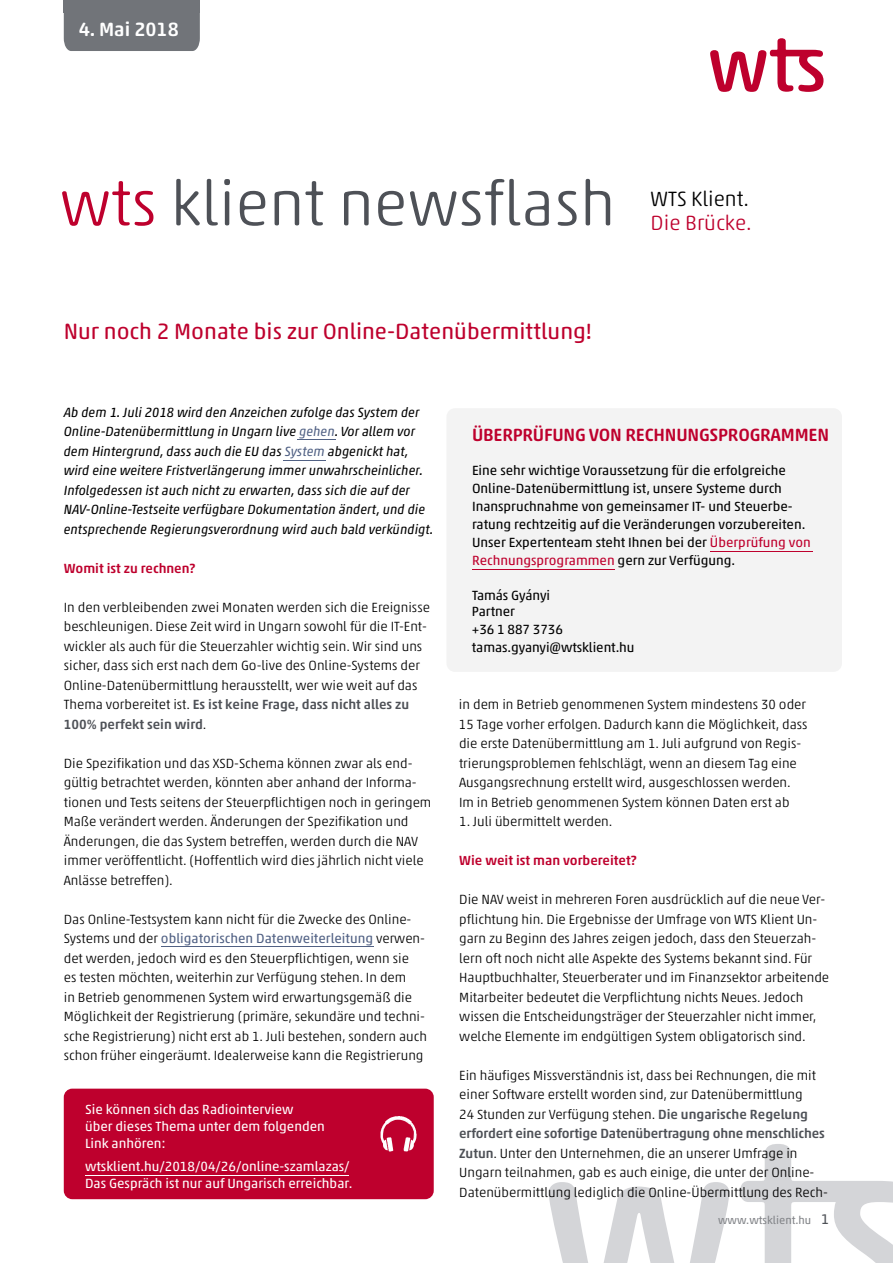
<style>
.page{position:relative;width:893px;height:1263px;background:#fff}
.page>*{position:absolute;margin:0;border:0;box-sizing:border-box;transform-origin:0 0}
.t1{font:300 63px "Akko Rounded Pro";color:#4e5157}
.t2{font:22.5px "Akko Rounded Pro";color:#be002d}
.t3{font:300 21px "Akko Rounded Pro";color:#000}
.t4{font:300 21px "Akko Rounded Pro";color:#be002d}
.t5{font:500 19.5px "Akko Rounded Pro";color:#fff}
.t6{font:500 18px "Akko Rounded Pro";letter-spacing:-.01em;color:#be002d}
.t7{font:300 13.5px/19.5px "Akko Pro";color:#000}
.t8{font:italic 13.5px/19.5px "Akko Pro";color:#000}
.t9{font:13.5px/18px "Akko Pro";color:#000}
.t10{font:13.5px/17.2px "Akko Pro";color:#fff}
.t11{font:500 13.5px "Akko Pro";color:#be002d}
.t12{font:11.25px "Akko Pro";color:#838589}
.s1{color:#be002d}
.s2{color:#516184}
.s3{font-weight:500;color:#4e5157}
.s4{font-weight:400;color:#516184}
.s5{font-size:14.25px;color:#4e5157}
</style>
<div class="page">
<div style="left:446px;top:408px;width:396px;height:264px;background:#f3f3f3;border-radius:9px"></div>
<svg style="left:549px;top:1182px;width:180px;height:81px"></svg>
<svg style="left:740px;top:1144px;width:153px;height:119px"></svg>
<div style="left:64px;top:0;width:136px;height:51px;background:#717479"></div>
<svg style="left:710px;top:38px;width:113px;height:54px"></svg>
<div style="left:64px;top:1089px;width:370px;height:110px;background:#be002d;border-radius:9px"></div>
<img style="left:381px;top:1116px;width:36px;height:35px">
<hr style="left:85px;top:1175px;width:264px;height:1px;background:#fff">
<hr style="left:298px;top:439px;width:38px;height:1px;background:#516184">
<hr style="left:283px;top:460px;width:42px;height:1px;background:#516184">
<hr style="left:162px;top:946px;width:212px;height:1px;background:#516184">
<hr style="left:710px;top:551px;width:102px;height:1px;background:#be002d">
<hr style="left:472px;top:569px;width:142px;height:1px;background:#be002d">
<h3 class="t5" style="left:79px;top:17px;width:102px">4. Mai 2018</h3>
<h1 class="t1" style="left:60px;top:164px;width:557px"><span class="s1">wts</span> klient newsflash</h1>
<h2 class="t2" style="left:64px;top:317px;width:530px">Nur noch 2 Monate bis zur Online-Datenübermittlung!</h2>
<h3 class="t3" style="left:651px;top:186px;width:100px">WTS Klient.</h3>
<h3 class="t4" style="left:651px;top:210px;width:103px">Die Brücke.</h3>
<p class="t8" style="left:64px;top:402px;width:371px">Ab dem 1. Juli 2018 wird den Anzeichen zufolge das System der Online-Datenübermittlung in Ungarn live <span class="s2">gehen</span>. Vor allem vor dem Hintergrund, dass auch die EU das <span class="s2">System</span> abgenickt hat, wird eine weitere Fristverlängerung immer unwahrscheinlicher.<br>Infolgedessen ist auch nicht zu erwarten, dass sich die auf der NAV-Online-Testseite verfügbare Dokumentation ändert, und die entsprechende Regierungsverordnung wird auch bald verkündigt.</p>
<p class="t11" style="left:64px;top:560px;width:133px">Womit ist zu rechnen?</p>
<p class="t7" style="left:64px;top:597px;width:368px">In den verbleibenden zwei Monaten werden sich die Ereignisse beschleunigen. Diese Zeit wird in Ungarn sowohl für die IT-Ent&shy;wickler als auch für die Steuerzahler wichtig sein. Wir sind uns sicher, dass sich erst nach dem Go-live des Online-Systems der Online-Datenübermittlung herausstellt, wer wie weit auf das Thema vorbereitet ist. <span class="s3">Es ist keine Frage, dass nicht alles zu 100% perfekt sein wird</span>.</p>
<p class="t7" style="left:64px;top:753px;width:369px">Die Spezifikation und das XSD-Schema können zwar als end&shy;gültig betrachtet werden, könnten aber anhand der Informa&shy;tionen und Tests seitens der Steuerpflichtigen noch in geringem Maße verändert werden. Änderungen der Spezifikation und Änderungen, die das System betreffen, werden durch die NAV immer veröffentlicht. (Hoffentlich wird dies jährlich nicht viele Anlässe betreffen).</p>
<p class="t7" style="left:64px;top:909px;width:365px">Das Online-Testsystem kann nicht für die Zwecke des Online-Systems und der <span class="s4">obligatorischen Datenweiterleitung</span> verwen&shy;det werden, jedoch wird es den Steuerpflichtigen, wenn sie<br>es testen möchten, weiterhin zur Verfügung stehen. In dem<br>in Betrieb genommenen System wird erwartungsgemäß die Möglichkeit der Registrierung (primäre, sekundäre und techni&shy;sche Registrierung) nicht erst ab 1. Juli bestehen, sondern auch schon früher eingeräumt. Idealerweise kann die Registrierung</p>
<p class="t10" style="left:85px;top:1100px;width:241px">Sie können sich das Radiointerview<br>über dieses Thema unter dem folgenden<br>Link anhören:</p>
<p class="t10" style="left:85px;top:1157px;width:269px">wtsklient.hu/2018/04/26/online-szamlazas/<br>Das Gespräch ist nur auf Ungarisch erreichbar.</p>
<h3 class="t6" style="left:472px;top:423px;width:359px">ÜBERPRÜFUNG VON RECHNUNGSPROGRAMMEN</h3>
<p class="t9" style="left:472px;top:461px;width:340px">Eine sehr wichtige Voraussetzung für die erfolgreiche Online-Datenübermittlung ist, unsere Systeme durch Inanspruchnahme von gemeinsamer IT- und Steuerbe&shy;ratung rechtzeitig auf die Veränderungen vorzubereiten.<br>Unser Expertenteam steht Ihnen bei der <span class="s1">Überprüfung von Rechnungsprogrammen</span> gern zur Verfügung.</p>
<p class="t9" style="left:472px;top:586px;width:80px;line-height:16.5px">Tamás Gyányi<br>Partner</p>
<p class="t9" style="left:472px;top:620px;width:164px">+36 1 887 3736 tamas.gyanyi@wtsklient.hu</p>
<p class="t7" style="left:459px;top:694px;width:350px">in dem in Betrieb genommenen System mindestens 30 oder 15 Tage vorher erfolgen. Dadurch kann die Möglichkeit, dass die erste Datenübermittlung am 1. Juli aufgrund von Regis&shy;trierungsproblemen fehlschlägt, wenn an diesem Tag eine Ausgangsrechnung erstellt wird, ausgeschlossen werden.<br>Im in Betrieb genommenen System können Daten erst ab</p>
<p class="t7" style="left:459px;top:811px;width:155px">1. Juli übermittelt werden.</p>
<p class="t11" style="left:459px;top:852px;width:179px">Wie weit ist man vorbereitet?</p>
<p class="t7" style="left:459px;top:889px;width:371px">Die NAV weist in mehreren Foren ausdrücklich auf die neue Ver&shy;pflichtung hin. Die Ergebnisse der Umfrage von WTS Klient Un&shy;garn zu Beginn des Jahres zeigen jedoch, dass den Steuerzah&shy;lern oft noch nicht alle Aspekte des Systems bekannt sind. Für Hauptbuchhalter, Steuerberater und im Finanzsektor arbeitende Mitarbeiter bedeutet die Verpflichtung nichts Neues. Jedoch wissen die Entscheidungsträger der Steuerzahler nicht immer, welche Elemente im endgültigen System obligatorisch sind.</p>
<p class="t7" style="left:459px;top:1065px;width:370px">Ein häufiges Missverständnis ist, dass bei Rechnungen, die mit einer Software erstellt worden sind, zur Datenübermittlung<br>24 Stunden zur Verfügung stehen. <span class="s3">Die ungarische Regelung erfordert eine sofortige Datenübertragung ohne menschliches Zutun</span>. Unter den Unternehmen, die an unserer Umfrage in Ungarn teilnahmen, gab es auch einige, die unter der Online-Datenübermittlung lediglich die Online-Übermittlung des Rech-</p>
<p class="t12" style="left:718px;top:1213px;width:113px">www.wtsklient.hu <span class="s5">1</span></p>
</div>
